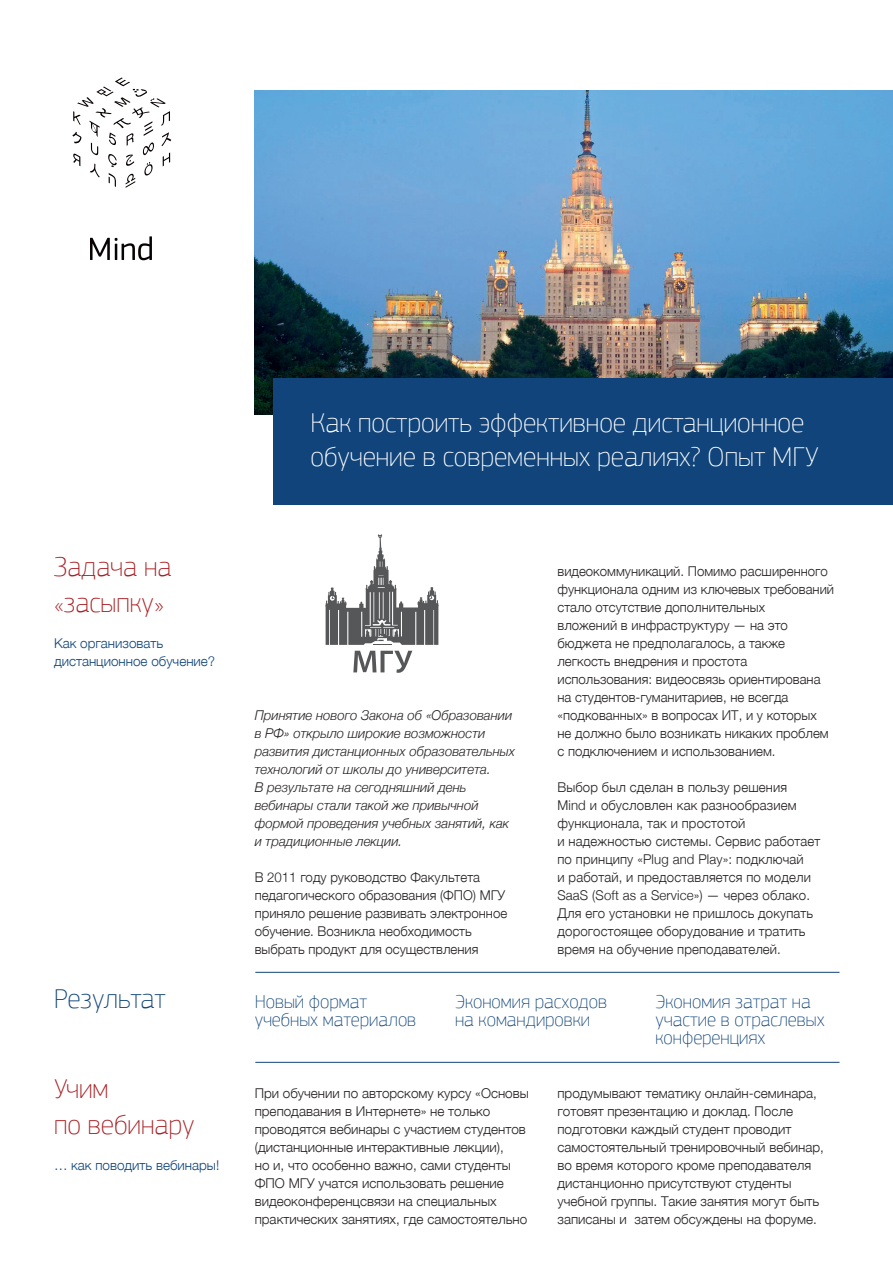
<style>
.page{position:relative;width:893px;height:1263px;background:#fff}
.page>*{position:absolute;margin:0;border:0;box-sizing:border-box;transform-origin:0 0}
.t1{font:100 28.5px/34.2px "PF Square Sans Pro";color:#fff}
.t2{font:100 28.5px/36px "PF Square Sans Pro";color:#a91d21}
.t3{font:100 28.5px "PF Square Sans Pro";color:#10447a}
.t4{font:100 19.5px/18px "PF Square Sans Pro";color:#10447a}
.t5{font:300 13.5px/18px "Helvetica Neue";color:#231f20}
.t6{font:italic 300 13.5px/18px "Helvetica Neue";color:#231f20}
.t7{font:300 13.5px/18px "Helvetica Neue";color:#10447a}
</style>
<div class="page">
<svg style="left:72px;top:78px;width:99px;height:110px"></svg>
<svg style="left:90px;top:236px;width:62px;height:24px"></svg>
<img style="left:255px;top:90px;width:638px;height:324px">
<div style="left:274px;top:378px;width:619px;height:126px;background:#10447a"></div>
<svg style="left:325px;top:534px;width:114px;height:111px"></svg>
<svg style="left:353px;top:651px;width:59px;height:22px"></svg>
<hr style="left:255px;top:972px;width:584px;height:1px;background:#10447a">
<hr style="left:255px;top:1062px;width:584px;height:1px;background:#10447a">
<h1 class="t2" style="left:54px;top:548px;width:119px">Задача на «засыпку»</h1>
<p class="t7" style="left:54px;top:633px;width:163px">Как организовать дистанционное обучение?</p>
<h1 class="t3" style="left:54px;top:982px;width:113px">Результат</h1>
<h1 class="t2" style="left:54px;top:1070px;width:142px">Учим<br>по вебинару</h1>
<p class="t7" style="left:54px;top:1155px;width:167px">… как поводить вебинары!</p>
<h1 class="t1" style="left:310px;top:405px;width:510px">Как построить эффективное дистанционное обучение в современных реалиях? Опыт МГУ</h1>
<p class="t6" style="left:255px;top:706px;width:262px">Принятие нового Закона об «Образовании в РФ» открыло широкие возможности развития дистанционных образовательных технологий от школы до университета.<br>В результате на сегодняшний день вебинары стали такой же привычной формой проведения учебных занятий, как и традиционные лекции.</p>
<p class="t5" style="left:255px;top:867px;width:254px">В 2011 году руководство Факультета педагогического образования (ФПО) МГУ приняло решение развивать электронное обучение. Возникла необходимость выбрать продукт для осуществления</p>
<p class="t5" style="left:557px;top:561px;width:278px">видеокоммуникаций. Помимо расширенного функционала одним из ключевых требований стало отсутствие дополнительных<br>вложений в инфраструктуру — на это бюджета не предполагалось, а также легкость внедрения и простота использования: видеосвязь ориентирована на студентов‑гуманитариев, не всегда «подкованных» в вопросах ИТ, и у которых<br>не должно было возникать никаких проблем с подключением и использованием.</p>
<p class="t5" style="left:557px;top:777px;width:264px">Выбор был сделан в пользу решения<br>Mind и обусловлен как разнообразием функционала, так и простотой<br>и надежностью системы. Сервис работает по принципу «Plug and Play»: подключай<br>и работай, и предоставляется по модели SaaS (Soft as a Service») — через облако.<br>Для его установки не пришлось докупать дорогостоящее оборудование и тратить время на обучение преподавателей.</p>
<h2 class="t4" style="left:255px;top:992px;width:163px">Новый формат учебных материалов</h2>
<h2 class="t4" style="left:455px;top:992px;width:153px">Экономия расходов на командировки</h2>
<h2 class="t4" style="left:656px;top:992px;width:170px">Экономия затрат на участие в отраслевых конференциях</h2>
<p class="t5" style="left:255px;top:1083px;width:276px">При обучении по авторскому курсу «Основы преподавания в Интернете» не только проводятся вебинары с участием студентов (дистанционные интерактивные лекции),<br>но и, что особенно важно, сами студенты ФПО МГУ учатся использовать решение видеоконференцсвязи на специальных практических занятиях, где самостоятельно</p>
<p class="t5" style="left:557px;top:1083px;width:268px">продумывают тематику онлайн-семинара, готовят презентацию и доклад. После подготовки каждый студент проводит самостоятельный тренировочный вебинар, во время которого кроме преподавателя дистанционно присутствуют студенты учебной группы. Такие занятия могут быть записаны и затем обсуждены на форуме.</p>
</div>
